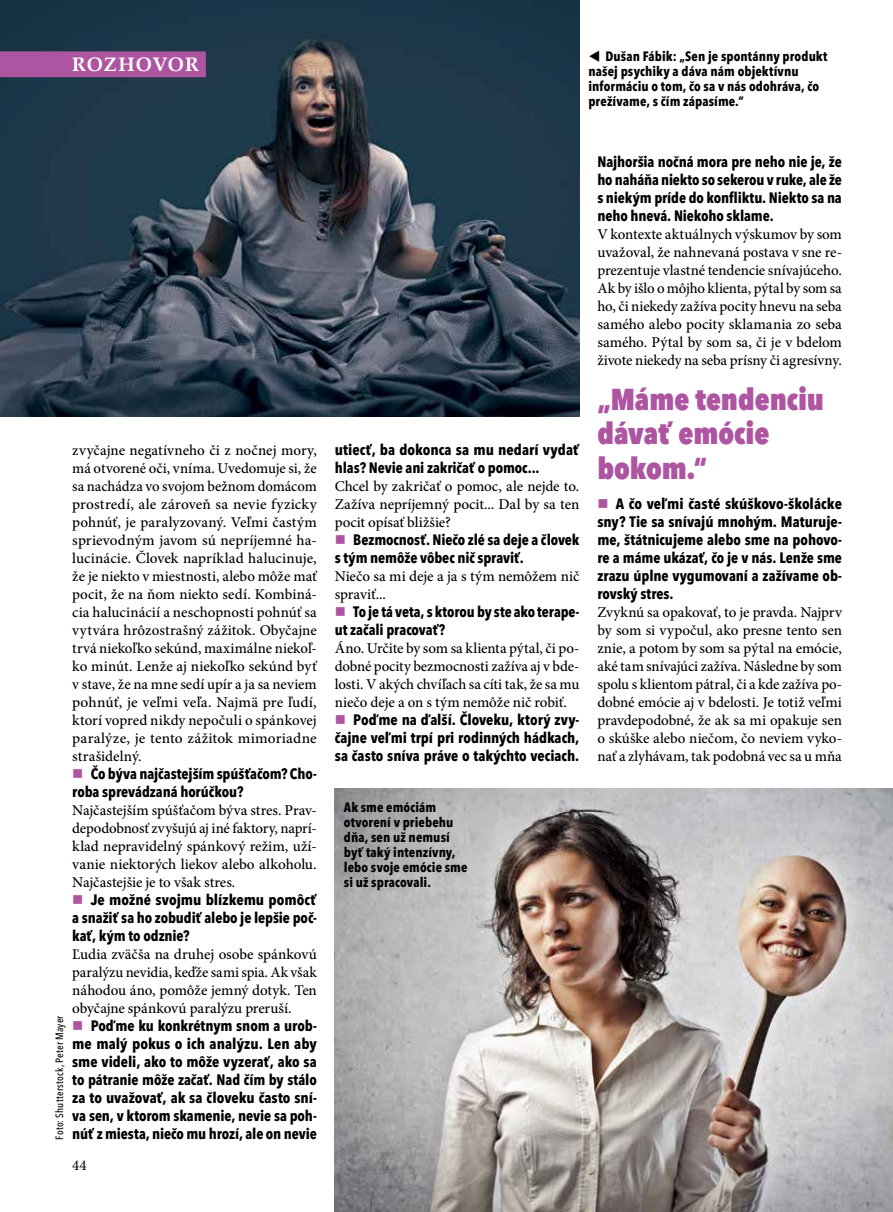
<style>
.page{position:relative;width:893px;height:1212px;background:#fff}
.page>*{position:absolute;margin:0;border:0;box-sizing:border-box;transform-origin:0 0}
.t1{font:800 condensed 30px/34.5px "Avenir Next LT Pro";color:#ae55a1}
.t2{font:700 19.5px "Palatino Linotype";letter-spacing:.04em;color:#fff}
.t3{font:500 15px/18px "Minion Pro";letter-spacing:-.005em;color:#000;text-align:justify}
.t4{font:700 condensed 15px/18px "Avenir Next LT Pro";letter-spacing:-.005em;color:#000;text-align:justify}
.t5{font:15px "Minion Pro";color:#000}
.t6{font:700 condensed 13.5px/15px "Avenir Next LT Pro";letter-spacing:.01em;color:#000}
.t7{font:500 condensed 10.5px "Avenir Next LT Pro";letter-spacing:.02em;color:#000}
</style>
<div class="page">
<img style="left:0;top:0;width:579px;height:417px">
<img style="left:335px;top:789px;width:558px;height:423px">
<div style="left:0;top:51px;width:206px;height:26px;background:#ae55a1"></div>
<h2 class="t2" style="left:72px;top:53px;width:128px">ROZHOVOR</h2>
<p class="t6" style="left:588px;top:49px;width:241px;text-indent:17px">Dušan Fábik: „Sen je spontánny produkt našej psychiky a dáva nám objektívnu informáciu o tom, čo sa v nás odohráva, čo prežívame, s čím zápasíme.”</p>
<p class="t3" style="left:72px;top:441px;width:246px">zvyčajne negatívneho či z nočnej mory, má otvorené oči, vníma. Uvedomuje si, že sa nachádza vo svojom bežnom domácom prostredí, ale zároveň sa nevie fyzicky pohnúť, je paralyzovaný. Veľmi častým sprievodným javom sú nepríjemné ha&shy;lucinácie. Človek napríklad halucinuje, že je niekto v miestnosti, alebo môže mať pocit, že na ňom niekto sedí. Kombiná&shy;cia halucinácií a neschopnosti pohnúť sa vytvára hrôzostrašný zážitok. Obyčajne trvá niekoľko sekúnd, maximálne niekoľ&shy;ko minút. Lenže aj niekoľko sekúnd byť v stave, že na mne sedí upír a ja sa neviem pohnúť, je veľmi veľa. Najmä pre ľudí, ktorí vopred nikdy nepočuli o spánkovej paralýze, je tento zážitok mimoriadne strašidelný.</p>
<p class="t4" style="left:72px;top:765px;width:246px;text-indent:18px">Čo býva najčastejším spúšťačom? Cho&shy;roba sprevádzaná horúčkou?</p>
<p class="t3" style="left:72px;top:801px;width:246px">Najčastejším spúšťačom býva stres. Prav&shy;depodobnosť zvyšujú aj iné faktory, naprí&shy;klad nepravidelný spánkový režim, uží&shy;vanie niektorých liekov alebo alkoholu.<br>Najčastejšie je to však stres.</p>
<p class="t4" style="left:72px;top:891px;width:246px;text-indent:18px">Je možné svojmu blízkemu pomôcť a snažiť sa ho zobudiť alebo je lepšie poč&shy;kať, kým to odznie?</p>
<p class="t3" style="left:72px;top:945px;width:246px">Ľudia zväčša na druhej osobe spánkovú paralýzu nevidia, keďže sami spia. Ak však náhodou áno, pomôže jemný dotyk. Ten obyčajne spánkovú paralýzu preruší.</p>
<p class="t4" style="left:72px;top:1017px;width:246px;text-indent:18px">Poďme ku konkrétnym snom a urob&shy;me malý pokus o ich analýzu. Len aby sme videli, ako to môže vyzerať, ako sa to pátranie môže začať. Nad čím by stálo za to uvažovať, ak sa človeku často sní&shy;va sen, v ktorom skamenie, nevie sa poh&shy;núť z miesta, niečo mu hrozí, ale on nevie</p>
<p class="t7" style="left:55px;top:1140px;width:126px;rotate:-90deg">Foto: Shutterstock, Peter Mayer</p>
<p class="t5" style="left:72px;top:1156px;width:16px">44</p>
<p class="t4" style="left:335px;top:441px;width:246px">utiecť, ba dokonca sa mu nedarí vydať hlas? Nevie ani zakričať o pomoc...</p>
<p class="t3" style="left:335px;top:477px;width:246px">Chcel by zakričať o pomoc, ale nejde to.<br>Zažíva nepríjemný pocit... Dal by sa ten pocit opísať bližšie?</p>
<p class="t4" style="left:335px;top:531px;width:246px;text-indent:18px">Bezmocnosť. Niečo zlé sa deje a človek s tým nemôže vôbec nič spraviť.</p>
<p class="t3" style="left:335px;top:567px;width:246px">Niečo sa mi deje a ja s tým nemôžem nič spraviť...</p>
<p class="t4" style="left:335px;top:603px;width:246px;text-indent:18px">To je tá veta, s ktorou by ste ako terape&shy;ut začali pracovať?</p>
<p class="t3" style="left:335px;top:639px;width:246px">Áno. Určite by som sa klienta pýtal, či po&shy;dobné pocity bezmocnosti zažíva aj v bde&shy;losti. V akých chvíľach sa cíti tak, že sa mu niečo deje a on s tým nemôže nič robiť.</p>
<p class="t4" style="left:335px;top:711px;width:246px;text-indent:18px">Poďme na ďalší. Človeku, ktorý zvy&shy;čajne veľmi trpí pri rodinných hádkach, sa často sníva práve o takýchto veciach.</p>
<p class="t6" style="left:344px;top:800px;width:125px">Ak sme emóciám otvorení v priebehu dňa, sen už nemusí byť taký intenzívny, lebo svoje emócie sme si už spracovali.</p>
<p class="t4" style="left:597px;top:153px;width:246px">Najhoršia nočná mora pre neho nie je, že ho naháňa niekto so sekerou v ruke, ale že s niekým príde do konfliktu. Niekto sa na neho hnevá. Niekoho sklame.</p>
<p class="t3" style="left:597px;top:225px;width:246px">V kontexte aktuálnych výskumov by som uvažoval, že nahnevaná postava v sne re&shy;prezentuje vlastné tendencie snívajúceho.<br>Ak by išlo o môjho klienta, pýtal by som sa ho, či niekedy zažíva pocity hnevu na seba samého alebo pocity sklamania zo seba samého. Pýtal by som sa, či je v bdelom živote niekedy na seba prísny či agresívny.</p>
<h1 class="t1" style="left:597px;top:382px;width:228px">„Máme tendenciu dávať emócie bokom.“</h1>
<p class="t4" style="left:597px;top:495px;width:246px;text-indent:18px">A čo veľmi časté skúškovo-školácke sny? Tie sa snívajú mnohým. Maturuje&shy;me, štátnicujeme alebo sme na pohovo&shy;re a máme ukázať, čo je v nás. Lenže sme zrazu úplne vygumovaní a zažívame ob&shy;rovský stres.</p>
<p class="t3" style="left:597px;top:603px;width:246px">Zvyknú sa opakovať, to je pravda. Najprv by som si vypočul, ako presne tento sen znie, a potom by som sa pýtal na emócie, aké tam snívajúci zažíva. Následne by som spolu s klientom pátral, či a kde zažíva po&shy;dobné emócie aj v bdelosti. Je totiž veľmi pravdepodobné, že ak sa mi opakuje sen o skúške alebo niečom, čo neviem vyko&shy;nať a zlyhávam, tak podobná vec sa u mňa</p>
</div>
